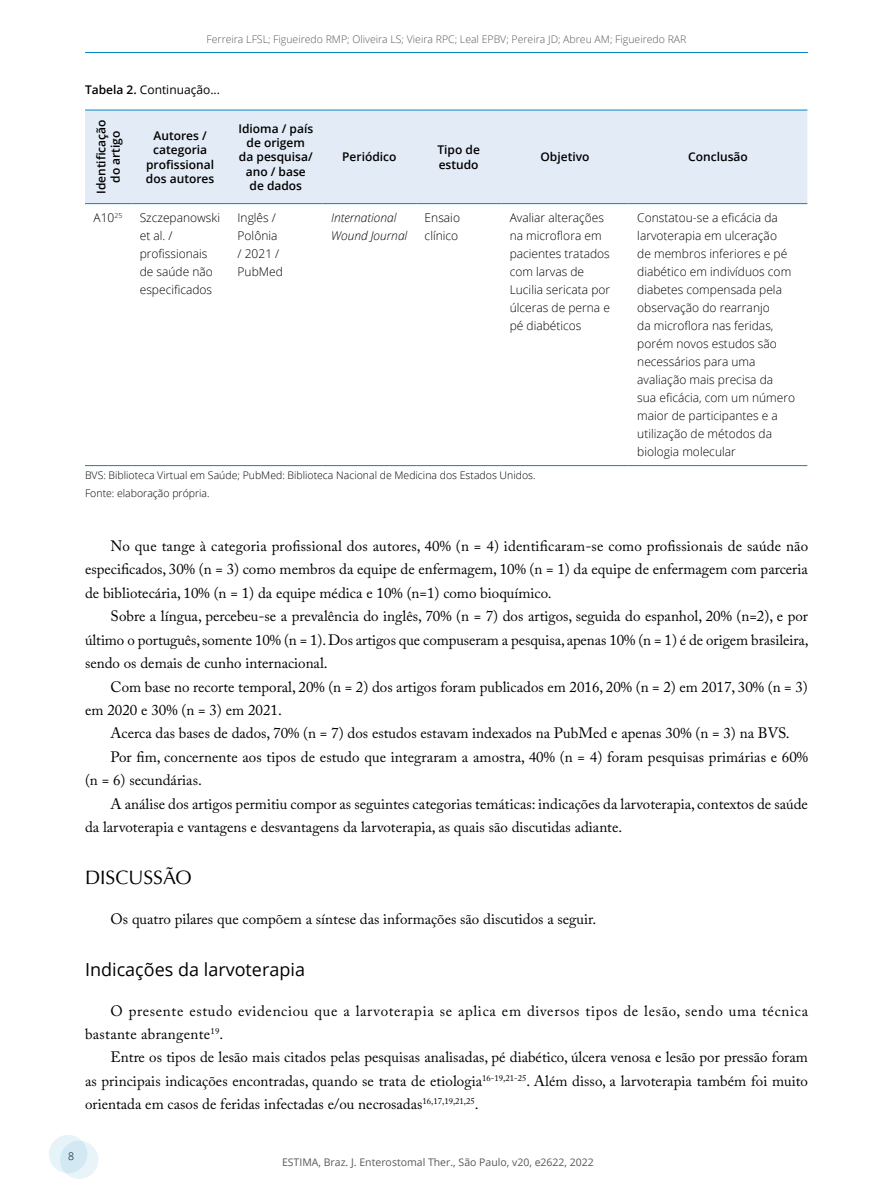
<style>
.page{position:relative;width:893px;height:1191px;background:#fff}
.page>*{position:absolute;margin:0;border:0;box-sizing:border-box;transform-origin:0 0}
.t1{font:19.5px "Optima LT Std";color:#000}
.t2{font:18px "Open Sans";color:#000}
.t3{font:15px/23.4px "Adobe Caslon Pro";color:#000;text-align:justify}
.t4{font:15px/23.4px "Adobe Caslon Pro";letter-spacing:.045em;color:#000}
.t5{font:300 12px/18px "Open Sans";color:#000}
.t6{font:600 12px/14.4px "Open Sans";color:#000;text-align:center}
.t7{font:italic 300 12px/18px "Open Sans";color:#000}
.t8{font:12px "Open Sans";color:#000}
.t9{font:300 10.5px/18.6px "Open Sans";color:#000}
.t10{font:300 10.5px "Open Sans";color:#58595b}
.t11{font:10.5px "Open Sans";color:#58595b}
.s1{font-weight:600}
</style>
<div class="page">
<div style="left:49px;top:1134px;width:38px;height:39px;background:#e6f3f9;border-radius:50%"></div>
<svg style="left:60px;top:1140px;width:38px;height:39px"></svg>
<hr style="left:85px;top:52px;width:723px;height:1px;background:#0087c4">
<div style="left:85px;top:111px;width:722px;height:92px;background:#e3ebf6"></div>
<hr style="left:85px;top:110px;width:46px;height:1px;background:#0087c4">
<hr style="left:131px;top:110px;width:98px;height:1px;background:#0087c4">
<hr style="left:229px;top:110px;width:94px;height:1px;background:#0087c4">
<hr style="left:323px;top:110px;width:93px;height:1px;background:#0087c4">
<hr style="left:416px;top:110px;width:85px;height:1px;background:#0087c4">
<hr style="left:501px;top:110px;width:128px;height:1px;background:#0087c4">
<hr style="left:629px;top:110px;width:178px;height:1px;background:#0087c4">
<hr style="left:85px;top:203px;width:46px;height:1px;background:#0087c4">
<hr style="left:131px;top:203px;width:98px;height:1px;background:#0087c4">
<hr style="left:229px;top:203px;width:94px;height:1px;background:#0087c4">
<hr style="left:323px;top:203px;width:93px;height:1px;background:#0087c4">
<hr style="left:416px;top:203px;width:85px;height:1px;background:#0087c4">
<hr style="left:501px;top:203px;width:128px;height:1px;background:#0087c4">
<hr style="left:629px;top:203px;width:178px;height:1px;background:#0087c4">
<hr style="left:85px;top:465px;width:46px;height:1px;background:#0087c4">
<hr style="left:131px;top:465px;width:98px;height:1px;background:#0087c4">
<hr style="left:229px;top:465px;width:94px;height:1px;background:#0087c4">
<hr style="left:323px;top:465px;width:93px;height:1px;background:#0087c4">
<hr style="left:416px;top:465px;width:85px;height:1px;background:#0087c4">
<hr style="left:501px;top:465px;width:128px;height:1px;background:#0087c4">
<hr style="left:629px;top:465px;width:178px;height:1px;background:#0087c4">
<p class="t10" style="left:207px;top:32px;width:481px">Ferreira LFSL; Figueiredo RMP; Oliveira LS; Vieira RPC; Leal EPBV; Pereira JD; Abreu AM; Figueiredo RAR</p>
<p class="t8" style="left:85px;top:82px;width:136px"><span class="s1">Tabela 2.</span> Continuação...</p>
<p class="t6" style="left:94px;top:194px;width:76px;rotate:-90deg">Identificação do artigo</p>
<p class="t6" style="left:146px;top:128px;width:70px">Autores / categoria profissional dos autores</p>
<p class="t6" style="left:238px;top:121px;width:76px">Idioma / país de origem da pesquisa/ ano / base de dados</p>
<p class="t6" style="left:342px;top:150px;width:56px">Periódico</p>
<p class="t6" style="left:437px;top:142px;width:44px;text-align:left">Tipo de estudo</p>
<p class="t6" style="left:540px;top:150px;width:50px">Objetivo</p>
<p class="t6" style="left:688px;top:150px;width:61px">Conclusão</p>
<p class="t5" style="left:94px;top:208px;width:30px">A10<sup>25</sup></p>
<p class="t5" style="left:140px;top:208px;width:82px">Szczepanowski et al. / profissionais de saúde não especificados</p>
<p class="t5" style="left:238px;top:208px;width:47px">Inglês /<br>Polônia / 2021 /<br>PubMed</p>
<p class="t7" style="left:331px;top:208px;width:78px">International<br>Wound Journal</p>
<p class="t5" style="left:425px;top:208px;width:37px">Ensaio clínico</p>
<p class="t5" style="left:510px;top:208px;width:102px">Avaliar alterações na microflora em pacientes tratados com larvas de<br>Lucilia sericata por úlceras de perna e pé diabéticos</p>
<p class="t5" style="left:637px;top:208px;width:159px">Constatou-se a eficácia da larvoterapia em ulceração<br>de membros inferiores e pé diabético em indivíduos com diabetes compensada pela observação do rearranjo<br>da microflora nas feridas, porém novos estudos são necessários para uma avaliação mais precisa da sua eficácia, com um número maior de participantes e a utilização de métodos da biologia molecular</p>
<p class="t9" style="left:85px;top:465px;width:452px">BVS: Biblioteca Virtual em Saúde; PubMed: Biblioteca Nacional de Medicina dos Estados Unidos.<br>Fonte: elaboração própria.</p>
<p class="t3" style="left:85px;top:534px;width:725px;text-indent:26px">No que tange à categoria profissional dos autores, 40% (n = 4) identificaram-se como profissionais de saúde não especificados, 30% (n = 3) como membros da equipe de enfermagem, 10% (n = 1) da equipe de enfermagem com parceria de bibliotecária, 10% (n = 1) da equipe médica e 10% (n=1) como bioquímico.</p>
<p class="t3" style="left:85px;top:604px;width:725px;text-indent:26px">Sobre a língua, percebeu-se a prevalência do inglês, 70% (n = 7) dos artigos, seguida do espanhol, 20% (n=2), e por último o português, somente 10% (n = 1). Dos artigos que compuseram a pesquisa, apenas 10% (n = 1) é de origem brasileira, sendo os demais de cunho internacional.</p>
<p class="t3" style="left:85px;top:674px;width:724px;text-indent:26px">Com base no recorte temporal, 20% (n = 2) dos artigos foram publicados em 2016, 20% (n = 2) em 2017, 30% (n = 3) em 2020 e 30% (n = 3) em 2021.</p>
<p class="t3" style="left:111px;top:721px;width:681px">Acerca das bases de dados, 70% (n = 7) dos estudos estavam indexados na PubMed e apenas 30% (n = 3) na BVS.</p>
<p class="t3" style="left:111px;top:745px;width:699px">Por fim, concernente aos tipos de estudo que integraram a amostra, 40% (n = 4) foram pesquisas primárias e 60%</p>
<p class="t3" style="left:85px;top:768px;width:118px">(n = 6) secundárias.</p>
<p class="t3" style="left:111px;top:791px;width:699px">A análise dos artigos permitiu compor as seguintes categorias temáticas: indicações da larvoterapia, contextos de saúde</p>
<p class="t3" style="left:85px;top:815px;width:539px">da larvoterapia e vantagens e desvantagens da larvoterapia, as quais são discutidas adiante.</p>
<h1 class="t1" style="left:85px;top:866px;width:108px">DISCUSSÃO</h1>
<p class="t3" style="left:111px;top:907px;width:487px">Os quatro pilares que compõem a síntese das informações são discutidos a seguir.</p>
<p class="t2" style="left:85px;top:957px;width:221px">Indicações da larvoterapia</p>
<p class="t4" style="left:85px;top:998px;width:725px;text-indent:26px">O presente estudo evidenciou que a larvoterapia se aplica em diversos tipos de lesão, sendo uma técnica bastante abrangente<sup>19</sup>.</p>
<p class="t3" style="left:85px;top:1045px;width:724px;text-indent:26px">Entre os tipos de lesão mais citados pelas pesquisas analisadas, pé diabético, úlcera venosa e lesão por pressão foram as principais indicações encontradas, quando se trata de etiologia<sup>16-19,21-25</sup>. Além disso, a larvoterapia também foi muito orientada em casos de feridas infectadas e/ou necrosadas<sup>16,17,19,21,25</sup>.</p>
<p class="t9" style="left:68px;top:1146px;width:7px">8</p>
<p class="t11" style="left:282px;top:1154px;width:313px">ESTIMA, Braz. J. Enterostomal Ther., São Paulo, v20, e2622, 2022</p>
</div>
